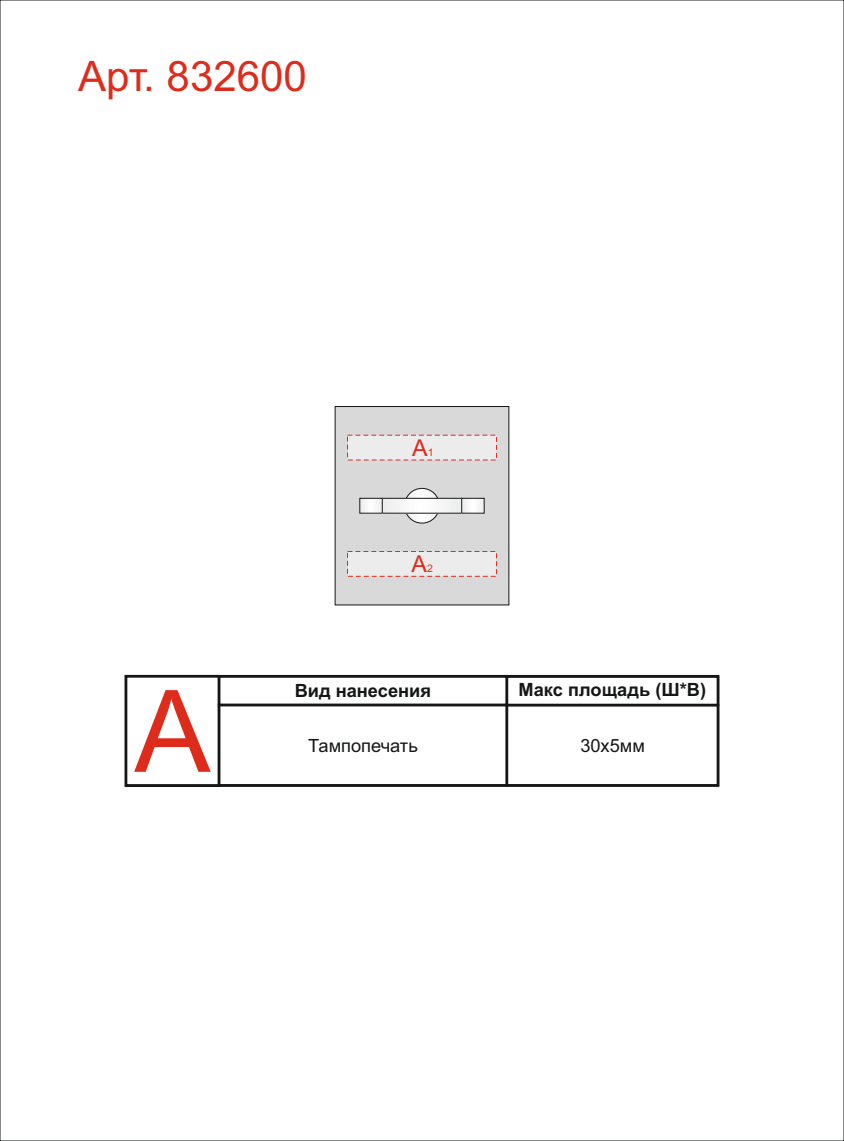
<style>
.page{position:relative;width:844px;height:1141px;background:#fff}
.page>*{position:absolute;margin:0;border:0;box-sizing:border-box;transform-origin:0 0}
.t1{font:114.1px "Arial";color:#dd2b1c}
.t2{font:42px "Arial";color:#dd2b1c}
.t3{font:23.28px "Arial";color:#dd2b1c}
.t4{font:700 18.2px "Arial";color:#151616}
.t5{font:18.2px "Arial";color:#151616}
.s1{font-size:10.5px}
</style>
<div class="page">
<svg style="left:334px;top:406px;width:175px;height:200px"></svg>
<div style="left:218px;top:675px;width:290px;height:31px;border:2px solid #151616"></div>
<div style="left:218px;top:704px;width:290px;height:83px;border:2px solid #151616"></div>
<div style="left:505px;top:704px;width:214px;height:83px;border:2px solid #151616"></div>
<div style="left:505px;top:675px;width:214px;height:31px;border:2px solid #151616"></div>
<div style="left:125px;top:675px;width:95px;height:112px;border:2px solid #151616"></div>
<h2 class="t2" style="left:78px;top:61px;width:230px">Арт. 832600</h2>
<p class="t3" style="left:412px;top:439px;width:23px">A<span class="s1">1</span></p>
<p class="t3" style="left:411px;top:555px;width:23px">A<span class="s1">2</span></p>
<h1 class="t1" style="left:134px;top:689px;width:78px">A</h1>
<p class="t4" style="left:294px;top:683px;width:138px">Вид нанесения</p>
<p class="t4" style="left:518px;top:682px;width:189px">Макс площадь (Ш*В)</p>
<p class="t5" style="left:308px;top:738px;width:111px">Тампопечать</p>
<p class="t5" style="left:580px;top:738px;width:66px">30х5мм</p>
</div>
